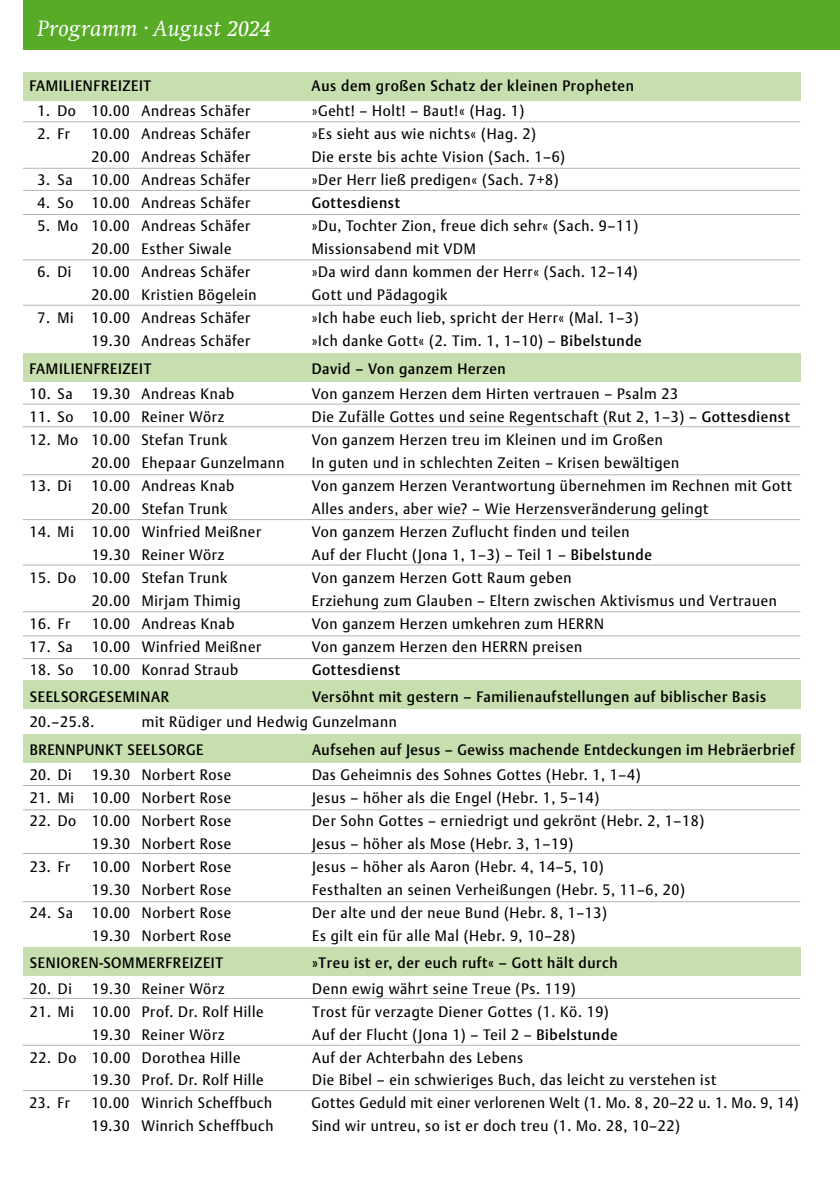
<style>
.page{position:relative;width:840px;height:1191px;background:#fff}
.page>*{position:absolute;margin:0;border:0;box-sizing:border-box;transform-origin:0 0}
.t1{font:italic 23px "Swift EF";letter-spacing:.015em;color:#fff}
.t2{font:15px "DTL Argo TOT";letter-spacing:.045em;color:#000;scale:.95 1}
.t3{font:500 15px "DTL Argo TOT";letter-spacing:.045em;color:#000;scale:.95 1}
.t4{font:15px "DTL Argo TOT";letter-spacing:.045em;color:#000;scale:.94 1}
.s1{font-weight:500}
</style>
<div class="page">
<div style="left:23px;top:0;width:816px;height:50px;background:#57ab27"></div>
<div style="left:23px;top:72px;width:776px;height:28px;background:#c7deae"></div>
<div style="left:23px;top:947px;width:776px;height:28px;background:#c7deae"></div>
<div style="left:23px;top:353px;width:776px;height:28px;background:#c7deae"></div>
<div style="left:23px;top:680px;width:776px;height:28px;background:#c7deae"></div>
<div style="left:23px;top:734px;width:776px;height:28px;background:#c7deae"></div>
<hr style="left:23px;top:121px;width:776px;height:1px;background:#b1b3b4">
<hr style="left:23px;top:168px;width:776px;height:1px;background:#b1b3b4">
<hr style="left:23px;top:190px;width:776px;height:1px;background:#b1b3b4">
<hr style="left:23px;top:214px;width:776px;height:1px;background:#b1b3b4">
<hr style="left:23px;top:259px;width:776px;height:1px;background:#b1b3b4">
<hr style="left:23px;top:305px;width:776px;height:1px;background:#b1b3b4">
<hr style="left:23px;top:404px;width:776px;height:1px;background:#b1b3b4">
<hr style="left:23px;top:426px;width:776px;height:1px;background:#b1b3b4">
<hr style="left:23px;top:474px;width:776px;height:1px;background:#b1b3b4">
<hr style="left:23px;top:519px;width:776px;height:1px;background:#b1b3b4">
<hr style="left:23px;top:564px;width:776px;height:1px;background:#b1b3b4">
<hr style="left:23px;top:611px;width:776px;height:1px;background:#b1b3b4">
<hr style="left:23px;top:635px;width:776px;height:1px;background:#b1b3b4">
<hr style="left:23px;top:658px;width:776px;height:1px;background:#b1b3b4">
<hr style="left:23px;top:809px;width:776px;height:1px;background:#b1b3b4">
<hr style="left:23px;top:785px;width:776px;height:1px;background:#b1b3b4">
<hr style="left:23px;top:853px;width:776px;height:1px;background:#b1b3b4">
<hr style="left:23px;top:901px;width:776px;height:1px;background:#b1b3b4">
<hr style="left:23px;top:998px;width:776px;height:1px;background:#b1b3b4">
<hr style="left:23px;top:1045px;width:776px;height:1px;background:#b1b3b4">
<hr style="left:23px;top:1090px;width:776px;height:1px;background:#b1b3b4">
<h1 class="t1" style="left:37px;top:16px;width:235px">Programm · August 2024</h1>
<p class="t3" style="left:29px;top:77px;width:130px">FAMILIENFREIZEIT</p>
<p class="t3" style="left:311px;top:77px;width:340px">Aus dem großen Schatz der kleinen Propheten</p>
<p class="t2" style="left:37px;top:102px;width:225px">1. Do 10.00 Andreas Schäfer</p>
<p class="t2" style="left:311px;top:102px;width:225px">»Geht! – Holt! – Baut!« (Hag. 1)</p>
<p class="t2" style="left:37px;top:125px;width:36px">2. Fr</p>
<p class="t2" style="left:91px;top:125px;width:169px">10.00 Andreas Schäfer</p>
<p class="t2" style="left:311px;top:125px;width:237px">»Es sieht aus wie nichts« (Hag. 2)</p>
<p class="t2" style="left:91px;top:148px;width:169px">20.00 Andreas Schäfer</p>
<p class="t2" style="left:311px;top:148px;width:268px">Die erste bis achte Vision (Sach. 1–6)</p>
<p class="t2" style="left:38px;top:171px;width:38px">3. Sa</p>
<p class="t2" style="left:91px;top:171px;width:169px">10.00 Andreas Schäfer</p>
<p class="t2" style="left:311px;top:171px;width:261px">»Der Herr ließ predigen« (Sach. 7+8)</p>
<p class="t2" style="left:38px;top:194px;width:225px">4. So 10.00 Andreas Schäfer</p>
<p class="t3" style="left:311px;top:194px;width:94px">Gottesdienst</p>
<p class="t2" style="left:38px;top:217px;width:225px">5. Mo 10.00 Andreas Schäfer</p>
<p class="t2" style="left:311px;top:217px;width:345px">»Du, Tochter Zion, freue dich sehr« (Sach. 9–11)</p>
<p class="t2" style="left:91px;top:240px;width:149px">20.00 Esther Siwale</p>
<p class="t2" style="left:311px;top:240px;width:174px">Missionsabend mit VDM</p>
<p class="t2" style="left:38px;top:263px;width:37px">6. Di</p>
<p class="t2" style="left:91px;top:263px;width:169px">10.00 Andreas Schäfer</p>
<p class="t2" style="left:311px;top:263px;width:344px">»Da wird dann kommen der Herr« (Sach. 12–14)</p>
<p class="t2" style="left:91px;top:286px;width:175px">20.00 Kristien Bögelein</p>
<p class="t2" style="left:311px;top:286px;width:144px">Gott und Pädagogik</p>
<p class="t2" style="left:38px;top:309px;width:225px">7. Mi 10.00 Andreas Schäfer</p>
<p class="t2" style="left:311px;top:309px;width:345px">»Ich habe euch lieb, spricht der Herr« (Mal. 1–3)</p>
<p class="t2" style="left:91px;top:332px;width:169px">19.30 Andreas Schäfer</p>
<p class="t2" style="left:311px;top:332px;width:349px">»Ich danke Gott« (2. Tim. 1, 1–10) – <span class="s1">Bibelstunde</span></p>
<p class="t3" style="left:29px;top:359px;width:130px">FAMILIENFREIZEIT</p>
<p class="t3" style="left:311px;top:359px;width:205px">David – Von ganzem Herzen</p>
<p class="t2" style="left:29px;top:384px;width:47px">10. Sa</p>
<p class="t2" style="left:91px;top:384px;width:152px">19.30 Andreas Knab</p>
<p class="t2" style="left:311px;top:384px;width:386px">Von ganzem Herzen dem Hirten vertrauen – Psalm 23</p>
<p class="t2" style="left:29px;top:407px;width:206px">11. So 10.00 Reiner Wörz</p>
<p class="t2" style="left:311px;top:407px;width:504px">Die Zufälle Gottes und seine Regentschaft (Rut 2, 1–3) – <span class="s1">Gottesdienst</span></p>
<p class="t2" style="left:30px;top:430px;width:210px">12. Mo 10.00 Stefan Trunk</p>
<p class="t2" style="left:312px;top:430px;width:371px">Von ganzem Herzen treu im Kleinen und im Großen</p>
<p class="t2" style="left:92px;top:453px;width:205px">20.00 Ehepaar Gunzelmann</p>
<p class="t2" style="left:312px;top:453px;width:388px">In guten und in schlechten Zeiten – Krisen bewältigen</p>
<p class="t2" style="left:30px;top:476px;width:46px">13. Di</p>
<p class="t2" style="left:92px;top:476px;width:152px">10.00 Andreas Knab</p>
<p class="t2" style="left:312px;top:476px;width:507px">Von ganzem Herzen Verantwortung übernehmen im Rechnen mit Gott</p>
<p class="t2" style="left:92px;top:499px;width:144px">20.00 Stefan Trunk</p>
<p class="t2" style="left:312px;top:499px;width:419px">Alles anders, aber wie? – Wie Herzensveränderung gelingt</p>
<p class="t2" style="left:30px;top:522px;width:245px">14. Mi 10.00 Winfried Meißner</p>
<p class="t2" style="left:312px;top:522px;width:336px">Von ganzem Herzen Zuflucht finden und teilen</p>
<p class="t2" style="left:92px;top:545px;width:141px">19.30 Reiner Wörz</p>
<p class="t2" style="left:312px;top:545px;width:359px">Auf der Flucht (Jona 1, 1–3) – Teil 1 – <span class="s1">Bibelstunde</span></p>
<p class="t2" style="left:30px;top:568px;width:210px">15. Do 10.00 Stefan Trunk</p>
<p class="t2" style="left:312px;top:568px;width:274px">Von ganzem Herzen Gott Raum geben</p>
<p class="t2" style="left:92px;top:591px;width:158px">20.00 Mirjam Thimig</p>
<p class="t2" style="left:312px;top:591px;width:490px">Erziehung zum Glauben – Eltern zwischen Aktivismus und Vertrauen</p>
<p class="t2" style="left:30px;top:614px;width:44px">16. Fr</p>
<p class="t2" style="left:92px;top:614px;width:152px">10.00 Andreas Knab</p>
<p class="t2" style="left:312px;top:614px;width:308px">Von ganzem Herzen umkehren zum HERRN</p>
<p class="t2" style="left:30px;top:637px;width:47px">17. Sa</p>
<p class="t2" style="left:92px;top:637px;width:180px">10.00 Winfried Meißner</p>
<p class="t2" style="left:312px;top:637px;width:286px">Von ganzem Herzen den HERRN preisen</p>
<p class="t2" style="left:30px;top:660px;width:221px">18. So 10.00 Konrad Straub</p>
<p class="t3" style="left:312px;top:660px;width:94px">Gottesdienst</p>
<p class="t3" style="left:30px;top:688px;width:148px">SEELSORGESEMINAR</p>
<p class="t3" style="left:312px;top:688px;width:479px">Versöhnt mit gestern – Familienaufstellungen auf biblischer Basis</p>
<p class="t2" style="left:30px;top:713px;width:70px">20.–25.8.</p>
<p class="t2" style="left:142px;top:713px;width:270px">mit Rüdiger und Hedwig Gunzelmann</p>
<p class="t3" style="left:30px;top:740px;width:184px">BRENNPUNKT SEELSORGE</p>
<p class="t3" style="left:312px;top:740px;width:509px">Aufsehen auf Jesus – Gewiss machende Entdeckungen im Hebräerbrief</p>
<p class="t2" style="left:30px;top:765px;width:46px">20. Di</p>
<p class="t2" style="left:92px;top:765px;width:148px">19.30 Norbert Rose</p>
<p class="t2" style="left:312px;top:765px;width:347px">Das Geheimnis des Sohnes Gottes (Hebr. 1, 1–4)</p>
<p class="t2" style="left:30px;top:788px;width:213px">21. Mi 10.00 Norbert Rose</p>
<p class="t2" style="left:312px;top:788px;width:304px">Jesus – höher als die Engel (Hebr. 1, 5–14)</p>
<p class="t2" style="left:30px;top:811px;width:213px">22. Do 10.00 Norbert Rose</p>
<p class="t2" style="left:312px;top:811px;width:414px">Der Sohn Gottes – erniedrigt und gekrönt (Hebr. 2, 1–18)</p>
<p class="t2" style="left:92px;top:834px;width:148px">19.30 Norbert Rose</p>
<p class="t2" style="left:312px;top:834px;width:276px">Jesus – höher als Mose (Hebr. 3, 1–19)</p>
<p class="t2" style="left:30px;top:857px;width:44px">23. Fr</p>
<p class="t2" style="left:92px;top:857px;width:148px">10.00 Norbert Rose</p>
<p class="t2" style="left:312px;top:857px;width:308px">Jesus – höher als Aaron (Hebr. 4, 14–5, 10)</p>
<p class="t2" style="left:92px;top:880px;width:148px">19.30 Norbert Rose</p>
<p class="t2" style="left:312px;top:880px;width:394px">Festhalten an seinen Verheißungen (Hebr. 5, 11–6, 20)</p>
<p class="t2" style="left:30px;top:903px;width:47px">24. Sa</p>
<p class="t2" style="left:92px;top:903px;width:148px">10.00 Norbert Rose</p>
<p class="t2" style="left:312px;top:903px;width:312px">Der alte und der neue Bund (Hebr. 8, 1–13)</p>
<p class="t2" style="left:92px;top:926px;width:148px">19.30 Norbert Rose</p>
<p class="t2" style="left:312px;top:926px;width:278px">Es gilt ein für alle Mal (Hebr. 9, 10–28)</p>
<p class="t3" style="left:30px;top:954px;width:205px">SENIOREN-SOMMERFREIZEIT</p>
<p class="t3" style="left:312px;top:954px;width:323px">»Treu ist er, der euch ruft« – Gott hält durch</p>
<p class="t2" style="left:30px;top:979px;width:46px">20. Di</p>
<p class="t2" style="left:92px;top:979px;width:141px">19.30 Reiner Wörz</p>
<p class="t2" style="left:312px;top:979px;width:279px">Denn ewig währt seine Treue (Ps. 119)</p>
<p class="t2" style="left:30px;top:1002px;width:247px">21. Mi 10.00 Prof. Dr. Rolf Hille</p>
<p class="t2" style="left:312px;top:1002px;width:314px">Trost für verzagte Diener Gottes (1. Kö. 19)</p>
<p class="t2" style="left:92px;top:1025px;width:141px">19.30 Reiner Wörz</p>
<p class="t2" style="left:312px;top:1025px;width:323px">Auf der Flucht (Jona 1) – Teil 2 – <span class="s1">Bibelstunde</span></p>
<p class="t2" style="left:30px;top:1048px;width:223px">22. Do 10.00 Dorothea Hille</p>
<p class="t2" style="left:312px;top:1048px;width:223px">Auf der Achterbahn des Lebens</p>
<p class="t2" style="left:92px;top:1071px;width:182px">19.30 Prof. Dr. Rolf Hille</p>
<p class="t2" style="left:312px;top:1071px;width:426px">Die Bibel – ein schwieriges Buch, das leicht zu verstehen ist</p>
<p class="t4" style="left:29px;top:1094px;width:45px">23. Fr</p>
<p class="t4" style="left:91px;top:1094px;width:193px">10.00 Winrich Scheffbuch</p>
<p class="t4" style="left:311px;top:1094px;width:519px">Gottes Geduld mit einer verlorenen Welt (1. Mo. 8, 20–22 u. 1. Mo. 9, 14)</p>
<p class="t2" style="left:91px;top:1117px;width:193px">19.30 Winrich Scheffbuch</p>
<p class="t2" style="left:311px;top:1117px;width:389px">Sind wir untreu, so ist er doch treu (1. Mo. 28, 10–22)</p>
</div>
